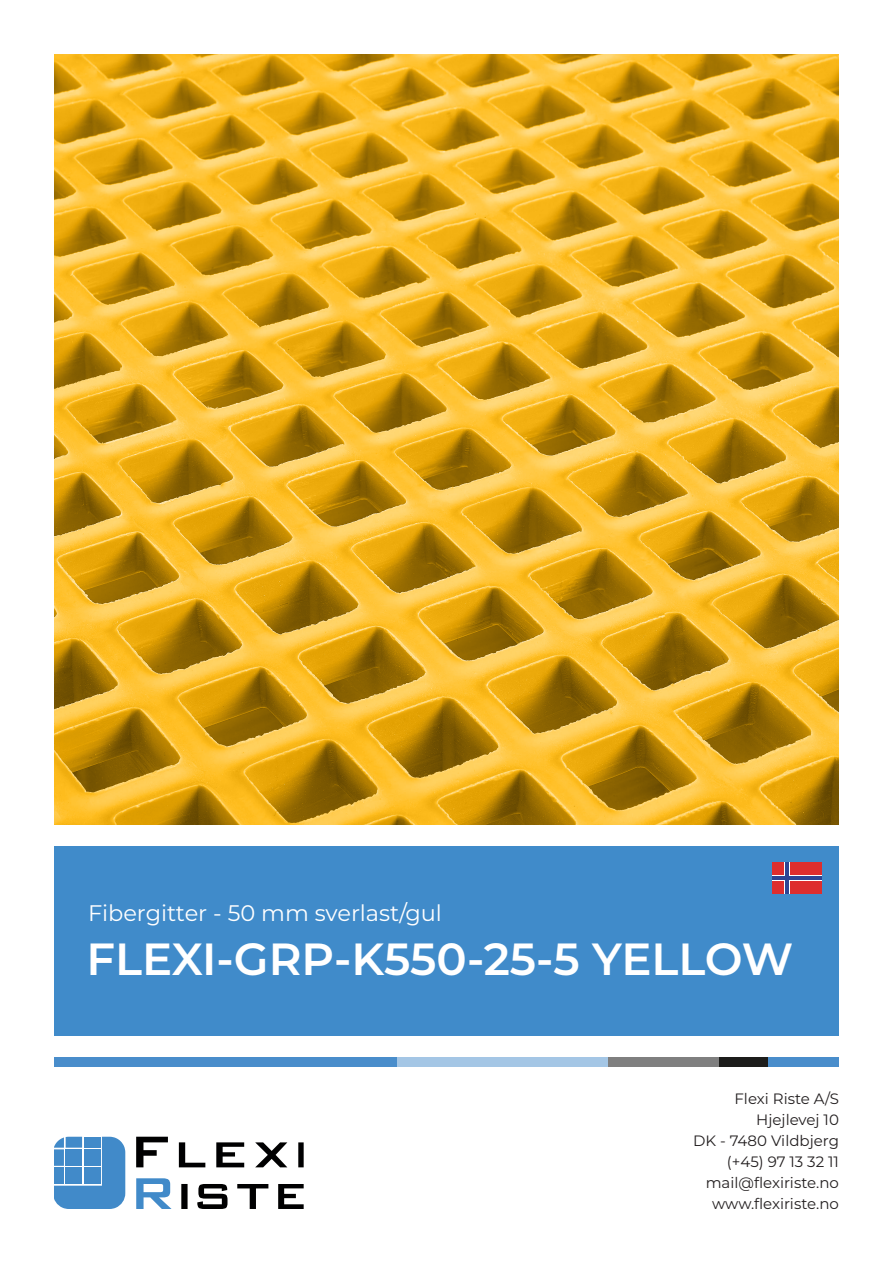
<style>
.page{position:relative;width:893px;height:1263px;background:#fff}
.page>*{position:absolute;margin:0;border:0;box-sizing:border-box;transform-origin:0 0}
.t1{font:600 45px "Montserrat";color:#fff}
.t2{font:22.5px "Montserrat";color:#fff}
.Broed_højre{font:15px "Montserrat";color:#231f20}
</style>
<div class="page">
<div style="left:768px;top:1057px;width:71px;height:10px;background:#498dcb"></div>
<div style="left:719px;top:1057px;width:49px;height:10px;background:#1d1d1b"></div>
<div style="left:608px;top:1057px;width:111px;height:10px;background:#7f7f7f"></div>
<div style="left:54px;top:1057px;width:343px;height:10px;background:#498dcb"></div>
<div style="left:397px;top:1057px;width:211px;height:10px;background:#a4c6e5"></div>
<div style="left:54px;top:847px;width:785px;height:189px;background:#408bca"></div>
<svg style="left:54px;top:1137px;width:71px;height:72px;background:#5798cf"></svg>
<div style="left:66px;top:1167px;width:16px;height:17px;background:#418ac9"></div>
<div style="left:84px;top:1149px;width:16px;height:17px;background:#418ac9"></div>
<svg style="left:136px;top:1137px;width:32px;height:30px"></svg>
<svg style="left:179px;top:1142px;width:26px;height:25px"></svg>
<svg style="left:216px;top:1142px;width:28px;height:25px"></svg>
<svg style="left:278px;top:1184px;width:26px;height:25px"></svg>
<svg style="left:255px;top:1142px;width:32px;height:25px"></svg>
<div style="left:298px;top:1142px;width:6px;height:25px;background:#000001"></div>
<svg style="left:136px;top:1178px;width:36px;height:31px"></svg>
<div style="left:181px;top:1184px;width:7px;height:25px;background:#000001"></div>
<svg style="left:197px;top:1184px;width:31px;height:25px"></svg>
<svg style="left:237px;top:1184px;width:31px;height:25px"></svg>
<div style="left:772px;top:863px;width:50px;height:31px;background:#de2e2e"></div>
<div style="left:772px;top:875px;width:50px;height:6px;background:#fff"></div>
<div style="left:784px;top:863px;width:6px;height:31px;background:#2e4594"></div>
<hr style="left:772px;top:876px;width:50px;height:4px;background:#2e4594">
<img style="left:54px;top:54px;width:785px;height:771px">
<p class="t2" style="left:88px;top:897px;width:355px">Fibergitter - 50 mm sverlast/gul</p>
<p class="t1" style="left:86px;top:927px;width:708px">FLEXI-GRP-K550-25-5 YELLOW</p>
<p class="Broed_højre" style="left:734px;top:1088px;width:106px">Flexi Riste A/S</p>
<p class="Broed_højre" style="left:756px;top:1109px;width:84px">Hjejlevej 10</p>
<p class="Broed_højre" style="left:693px;top:1130px;width:147px">DK - 7480 Vildbjerg</p>
<p class="Broed_højre" style="left:727px;top:1151px;width:114px">(+45) 97 13 32 11</p>
<p class="Broed_højre" style="left:706px;top:1172px;width:135px">mail@flexiriste.no</p>
<p class="Broed_højre" style="left:712px;top:1193px;width:128px">www.flexiriste.no</p>
</div>
